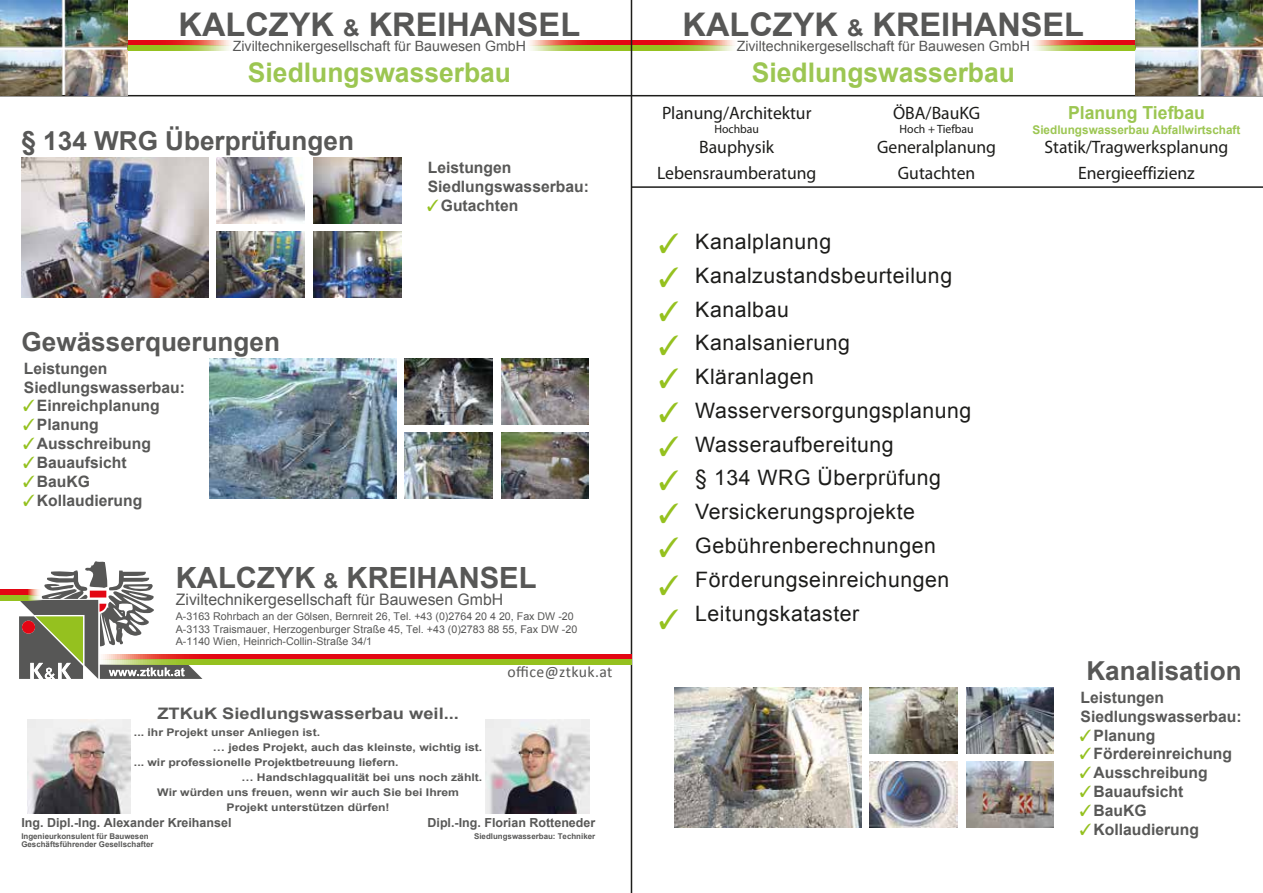
<style>
.page{position:relative;width:1263px;height:893px;background:#fff}
.page>*{position:absolute;margin:0;border:0;box-sizing:border-box;transform-origin:0 0}
.t1{font:700 32.55px "Arial";color:#575756}
.t2{font:700 29.25px "Arial";color:#575756}
.t3{font:700 27px "Arial";color:#9cc652}
.t4{font:27px/33.8px "MS UI Gothic";color:#95c11f;text-align:justify}
.t5{font:700 26.1px "Arial";color:#585857}
.t6{font:21.3px/33.8px "Arial";letter-spacing:.025em;color:#1d1d1b}
.t7{font:18px "Myriad Pro";color:#1d1d1b}
.t8{font:700 18px "Arial";color:#9cc652}
.t9{font:15.9px "Arial";color:#575756}
.t10{font:700 15.9px "Arial";color:#585857;scale:1.15 1}
.t11{font:15.75px "Calibri";letter-spacing:.025em;color:#575756}
.t12{font:700 15.6px/18.8px "Arial";color:#585857}
.t13{font:14.25px "Arial";color:#575756}
.t14{font:700 12.45px "Arial";color:#585857}
.t15{font:700 12px "Arial";color:#9cc652}
.t16{font:12px "Myriad Pro";color:#1d1d1b}
.t17{font:10.65px/12.8px "Arial";color:#575756}
.t18{font:700 10.5px "Arial";color:#585857;scale:1.15 1}
.t19{font:700 7.95px/8.6px "Arial";color:#585857}
.s1{font-size:22.8px}
.s2{font-family:"MS UI Gothic";font-weight:400;color:#94c11f}
.s3{font-size:20.55px}
</style>
<div class="page">
<svg style="left:529px;top:41px;width:102px;height:5px"></svg>
<svg style="left:531px;top:46px;width:100px;height:5px"></svg>
<svg style="left:128px;top:41px;width:103px;height:5px"></svg>
<svg style="left:128px;top:46px;width:101px;height:5px"></svg>
<svg style="left:1033px;top:41px;width:102px;height:5px"></svg>
<svg style="left:1035px;top:46px;width:100px;height:5px"></svg>
<svg style="left:632px;top:41px;width:103px;height:5px"></svg>
<svg style="left:632px;top:46px;width:101px;height:5px"></svg>
<hr style="left:631px;top:0;width:1px;height:893px;background:#1d1d1b">
<hr style="left:0;top:95px;width:1263px;height:1px;background:#1d1d1b">
<hr style="left:631px;top:186px;width:632px;height:2px;background:#1d1d1b">
<img style="left:28px;top:720px;width:103px;height:93px">
<img style="left:486px;top:720px;width:103px;height:93px">
<svg style="left:19px;top:561px;width:183px;height:118px"></svg>
<svg style="left:98px;top:654px;width:533px;height:6px;background:#d83523"></svg>
<svg style="left:98px;top:660px;width:533px;height:5px;background:#9bc42e"></svg>
<svg style="left:0;top:590px;width:42px;height:5px"></svg>
<svg style="left:0;top:595px;width:42px;height:5px"></svg>
<img style="left:405px;top:358px;width:88px;height:66px">
<img style="left:405px;top:433px;width:88px;height:66px">
<img style="left:501px;top:358px;width:88px;height:66px">
<img style="left:501px;top:433px;width:88px;height:66px">
<img style="left:209px;top:358px;width:187px;height:141px">
<img style="left:217px;top:157px;width:88px;height:66px">
<img style="left:217px;top:232px;width:88px;height:66px">
<img style="left:313px;top:157px;width:88px;height:66px">
<img style="left:313px;top:232px;width:88px;height:66px">
<img style="left:21px;top:157px;width:187px;height:141px">
<img style="left:0;top:0;width:128px;height:96px">
<img style="left:870px;top:687px;width:87px;height:66px">
<img style="left:870px;top:762px;width:87px;height:66px">
<img style="left:966px;top:687px;width:88px;height:66px">
<img style="left:966px;top:762px;width:88px;height:66px">
<img style="left:674px;top:687px;width:187px;height:141px">
<img style="left:1135px;top:0;width:128px;height:96px">
<h1 class="t1" style="left:179px;top:3px;width:403px">KALCZYK <span class="s1">&amp;</span> KREIHANSEL</h1>
<p class="t13" style="left:233px;top:37px;width:295px">Ziviltechnikergesellschaft für Bauwesen GmbH</p>
<h3 class="t3" style="left:248px;top:55px;width:265px">Siedlungswasserbau</h3>
<h3 class="t5" style="left:22px;top:123px;width:334px">§ 134 WRG Überprüfungen</h3>
<h3 class="t5" style="left:22px;top:324px;width:260px">Gewässerquerungen</h3>
<p class="t12" style="left:24px;top:359px;width:163px">Leistungen<br>Siedlungswasserbau:</p>
<p class="t12" style="left:21px;top:397px;width:140px"><span class="s2">✓</span>Einreichplanung</p>
<p class="t12" style="left:21px;top:416px;width:79px"><span class="s2">✓</span>Planung</p>
<p class="t12" style="left:21px;top:435px;width:131px"><span class="s2">✓</span>Ausschreibung</p>
<p class="t12" style="left:21px;top:453px;width:107px"><span class="s2">✓</span>Bauaufsicht</p>
<p class="t12" style="left:21px;top:472px;width:70px"><span class="s2">✓</span>BauKG</p>
<p class="t12" style="left:21px;top:491px;width:123px"><span class="s2">✓</span>Kollaudierung</p>
<p class="t12" style="left:428px;top:159px;width:163px">Leistungen<br>Siedlungswasserbau:</p>
<p class="t12" style="left:425px;top:196px;width:95px"><span class="s2">✓</span>Gutachten</p>
<h2 class="t2" style="left:176px;top:558px;width:362px">KALCZYK <span class="s3">&amp;</span> KREIHANSEL</h2>
<p class="t9" style="left:176px;top:589px;width:329px">Ziviltechnikergesellschaft für Bauwesen GmbH</p>
<p class="t17" style="left:176px;top:610px;width:403px">A-3163 Rohrbach an der Gölsen, Bernreit 26, Tel. +43 (0)2764 20 4 20, Fax DW -20<br>A-3133 Traismauer, Herzogenburger Straße 45, Tel. +43 (0)2783 88 55, Fax DW -20<br>A-1140 Wien, Heinrich-Collin-Straße 34/1</p>
<p class="t11" style="left:508px;top:662px;width:106px">office@ztkuk.at</p>
<p class="t10" style="left:157px;top:703px;width:264px">ZTKuK Siedlungswasserbau weil...</p>
<p class="t18" style="left:134px;top:725px;width:163px">... ihr Projekt unser Anliegen ist.</p>
<p class="t18" style="left:213px;top:740px;width:236px">… jedes Projekt, auch das kleinste, wichtig ist.</p>
<p class="t18" style="left:134px;top:755px;width:232px">... wir professionelle Projektbetreuung liefern.</p>
<p class="t18" style="left:241px;top:770px;width:211px">… Handschlagqualität bei uns noch zählt.</p>
<p class="t18" style="left:157px;top:786px;width:264px">Wir würden uns freuen, wenn wir auch Sie bei Ihrem</p>
<p class="t18" style="left:227px;top:801px;width:143px">Projekt unterstützen dürfen!</p>
<p class="t14" style="left:21px;top:815px;width:212px">Ing. Dipl.-Ing. Alexander Kreihansel</p>
<p class="t14" style="left:427px;top:815px;width:169px">Dipl.-Ing. Florian Rotteneder</p>
<p class="t19" style="left:21px;top:832px;width:134px">Ingenieurkonsulent für Bauwesen<br>Geschäftsführender Gesellschafter</p>
<p class="t19" style="left:474px;top:832px;width:123px">Siedlungswasserbau: Techniker</p>
<h1 class="t1" style="left:682px;top:3px;width:403px">KALCZYK <span class="s1">&amp;</span> KREIHANSEL</h1>
<p class="t13" style="left:737px;top:37px;width:295px">Ziviltechnikergesellschaft für Bauwesen GmbH</p>
<h3 class="t3" style="left:752px;top:55px;width:265px">Siedlungswasserbau</h3>
<p class="t7" style="left:662px;top:102px;width:151px">Planung/Architektur</p>
<p class="t16" style="left:714px;top:122px;width:46px">Hochbau</p>
<p class="t7" style="left:893px;top:102px;width:88px">ÖBA/BauKG</p>
<p class="t16" style="left:899px;top:122px;width:76px">Hoch + Tiefbau</p>
<p class="t8" style="left:1068px;top:101px;width:138px">Planung Tiefbau</p>
<p class="t15" style="left:1032px;top:121px;width:209px">Siedlungswasserbau Abfallwirtschaft</p>
<p class="t7" style="left:699px;top:136px;width:76px">Bauphysik</p>
<p class="t7" style="left:877px;top:136px;width:121px">Generalplanung</p>
<p class="t7" style="left:1044px;top:136px;width:185px">Statik/Tragwerksplanung</p>
<p class="t7" style="left:657px;top:161px;width:161px">Lebensraumberatung</p>
<p class="t7" style="left:898px;top:161px;width:79px">Gutachten</p>
<p class="t7" style="left:1078px;top:161px;width:118px">Energieeffizienz</p>
<h3 class="t4" style="left:655px;top:227px;width:28px">✓ ✓ ✓ ✓ ✓ ✓ ✓ ✓ ✓ ✓</h3>
<h3 class="t4" style="left:655px;top:569px;width:28px">✓ ✓</h3>
<p class="t6" style="left:695px;top:225px;width:278px">Kanalplanung<br>Kanalzustandsbeurteilung<br>Kanalbau<br>Kanalsanierung<br>Kläranlagen<br>Wasserversorgungsplanung<br>Wasseraufbereitung<br>§ 134 WRG Überprüfung<br>Versickerungsprojekte<br>Gebührenberechnungen<br>Förderungseinreichungen<br>Leitungskataster</p>
<h3 class="t5" style="left:1086px;top:653px;width:157px">Kanalisation</h3>
<p class="t12" style="left:1080px;top:688px;width:163px">Leistungen<br>Siedlungswasserbau:</p>
<p class="t12" style="left:1078px;top:726px;width:79px"><span class="s2">✓</span>Planung</p>
<p class="t12" style="left:1078px;top:745px;width:156px"><span class="s2">✓</span>Fördereinreichung</p>
<p class="t12" style="left:1078px;top:764px;width:131px"><span class="s2">✓</span>Ausschreibung</p>
<p class="t12" style="left:1078px;top:783px;width:107px"><span class="s2">✓</span>Bauaufsicht</p>
<p class="t12" style="left:1078px;top:801px;width:70px"><span class="s2">✓</span>BauKG</p>
<p class="t12" style="left:1078px;top:820px;width:123px"><span class="s2">✓</span>Kollaudierung</p>
</div>
